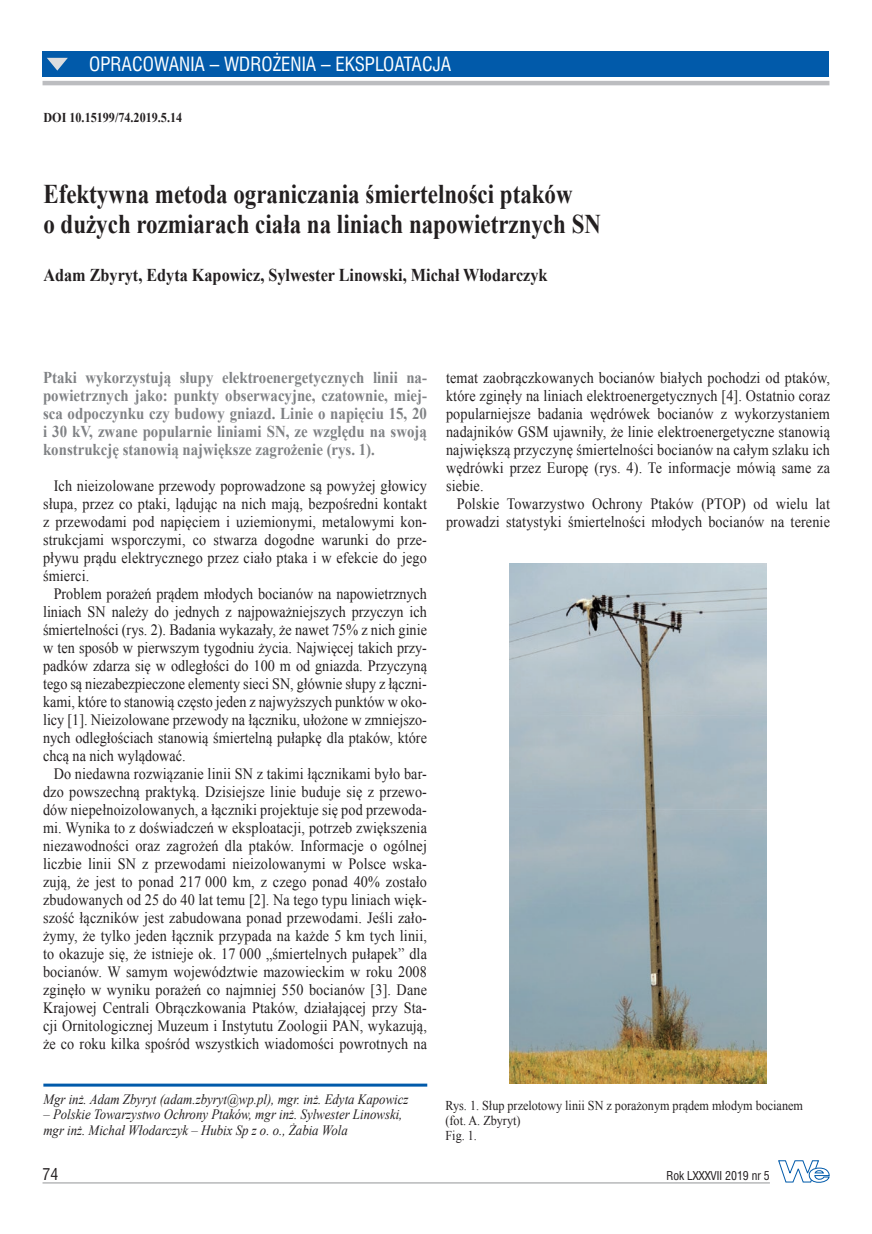
<style>
.page{position:relative;width:872px;height:1234px;background:#fff}
.page>*{position:absolute;margin:0;border:0;box-sizing:border-box;transform-origin:0 0}
.t1{font:700 27px/30px "Times New Roman";color:#231f20;scale:.85 1}
.t2{font:700 18px "Times New Roman";color:#231f20;scale:.9 1}
.t3{font:18px "Swis 721 Cn PL";color:#fff}
.t4{font:700 16.5px/18px "Times New Roman";color:#808285;text-align:justify;scale:.9 1}
.t5{font:15.75px/18px "Times New Roman";letter-spacing:.01em;color:#231f20;text-align:justify;scale:.9 1}
.t6{font:15px "Swis 721 Cn PL";color:#231f20}
.t7{font:italic 14.25px/15.8px "Times New Roman";color:#231f20;scale:.9 1}
.t8{font:13.5px/15px "Times New Roman";color:#231f20;scale:.9 1}
.t9{font:700 13.5px "Times New Roman";color:#231f20;scale:.9 1}
.t10{font:11.25px "Swis 721 Cn PL";color:#231f20}
</style>
<div class="page">
<svg style="left:778px;top:1160px;width:52px;height:22px"></svg>
<hr style="left:43px;top:1182px;width:727px;height:1px;background:#939598">
<div style="left:43px;top:51px;width:786px;height:26px;background:#015aaa"></div>
<hr style="left:43px;top:81px;width:786px;height:4px;background:#bcbdc0">
<svg style="left:47px;top:58px;width:21px;height:13px"></svg>
<hr style="left:43px;top:1083px;width:384px;height:3px;background:#015aaa">
<img style="left:509px;top:563px;width:258px;height:519px">
<p class="t3" style="left:89px;top:53px;width:363px">OPRACOWANIA – WDROŻENIA – EKSPLOATACJA</p>
<p class="t9" style="left:43px;top:108px;width:156px">DOI 10.15199/74.2019.5.14</p>
<h1 class="t1" style="left:43px;top:178px;width:657px">Efektywna metoda ograniczania śmiertelności ptaków<br>o dużych rozmiarach ciała na liniach napowietrznych SN</h1>
<p class="t2" style="left:43px;top:262px;width:562px">Adam Zbyryt, Edyta Kapowicz, Sylwester Linowski, Michał Włodarczyk</p>
<p class="t4" style="left:43px;top:368px;width:428px">Ptaki wykorzystują słupy elektroenergetycznych linii na&shy;powietrznych jako: punkty obserwacyjne, czatownie, miej&shy;sca odpoczynku czy budowy gniazd. Linie o napięciu 15, 20 i 30 kV, zwane popularnie liniami SN, ze względu na swoją konstrukcję stanowią największe zagrożenie (rys. 1).</p>
<p class="t5" style="left:43px;top:476px;width:428px;text-indent:11px">Ich nieizolowane przewody poprowadzone są powyżej głowicy słupa, przez co ptaki, lądując na nich mają, bezpośredni kontakt z przewodami pod napięciem i uziemionymi, metalowymi kon&shy;strukcjami wsporczymi, co stwarza dogodne warunki do prze&shy;pływu prądu elektrycznego przez ciało ptaka i w efekcie do jego śmierci.</p>
<p class="t5" style="left:43px;top:584px;width:428px;text-indent:11px">Problem porażeń prądem młodych bocianów na napowietrznych liniach SN należy do jednych z najpoważniejszych przyczyn ich śmiertelności (rys. 2). Badania wykazały, że nawet 75% z nich ginie w ten sposób w pierwszym tygodniu życia. Najwięcej takich przy&shy;padków zdarza się w odległości do 100 m od gniazda. Przyczyną tego są niezabezpieczone elementy sieci SN, głównie słupy z łączni&shy;kami, które to stanowią często jeden z najwyższych punktów w oko&shy;licy [1]. Nieizolowane przewody na łączniku, ułożone w zmniejszo&shy;nych odległościach stanowią śmiertelną pułapkę dla ptaków, które chcą na nich wylądować.</p>
<p class="t5" style="left:43px;top:764px;width:428px;text-indent:11px">Do niedawna rozwiązanie linii SN z takimi łącznikami było bar&shy;dzo powszechną praktyką. Dzisiejsze linie buduje się z przewo&shy;dów niepełnoizolowanych, a łączniki projektuje się pod przewoda&shy;mi. Wynika to z doświadczeń w eksploatacji, potrzeb zwiększenia niezawodności oraz zagrożeń dla ptaków. Informacje o ogólnej liczbie linii SN z przewodami nieizolowanymi w Polsce wska&shy;zują, że jest to ponad 217 000 km, z czego ponad 40% zostało zbudowanych od 25 do 40 lat temu [2]. Na tego typu liniach więk&shy;szość łączników jest zabudowana ponad przewodami. Jeśli zało&shy;żymy, że tylko jeden łącznik przypada na każde 5 km tych linii, to okazuje się, że istnieje ok. 17 000 „śmiertelnych pułapek” dla bocianów. W samym województwie mazowieckim w roku 2008 zginęło w wyniku porażeń co najmniej 550 bocianów [3]. Dane Krajowej Centrali Obrączkowania Ptaków, działającej przy Sta&shy;cji Ornitologicznej Muzeum i Instytutu Zoologii PAN, wykazują, że co roku kilka spośród wszystkich wiadomości powrotnych na</p>
<p class="t5" style="left:446px;top:368px;width:428px">temat zaobrączkowanych bocianów białych pochodzi od ptaków, które zginęły na liniach elektroenergetycznych [4]. Ostatnio coraz popularniejsze badania wędrówek bocianów z wykorzystaniem nadajników GSM ujawniły, że linie elektroenergetyczne stanowią największą przyczynę śmiertelności bocianów na całym szlaku ich wędrówki przez Europę (rys. 4). Te informacje mówią same za siebie.</p>
<p class="t5" style="left:446px;top:494px;width:428px;text-align:right">Polskie Towarzystwo Ochrony Ptaków (PTOP) od wielu lat prowadzi statystyki śmiertelności młodych bocianów na terenie</p>
<p class="t7" style="left:43px;top:1090px;width:407px">Mgr inż. Adam Zbyryt (adam.zbyryt@wp.pl), mgr. inż. Edyta Kapowicz</p>
<p class="t7" style="left:43px;top:1106px;width:400px">– Polskie Towarzystwo Ochrony Ptaków, mgr inż. Sylwester Linowski, mgr inż. Michał Włodarczyk – Hubix Sp z o. o., Żabia Wola</p>
<p class="t8" style="left:445px;top:1096px;width:398px">Rys. 1. Słup przelotowy linii SN z porażonym prądem młodym bocianem (fot. A. Zbyryt)<br>Fig. 1.</p>
<p class="t6" style="left:43px;top:1164px;width:17px">74</p>
<p class="t10" style="left:666px;top:1168px;width:105px">Rok LXXXVII 2019 nr 5</p>
</div>
